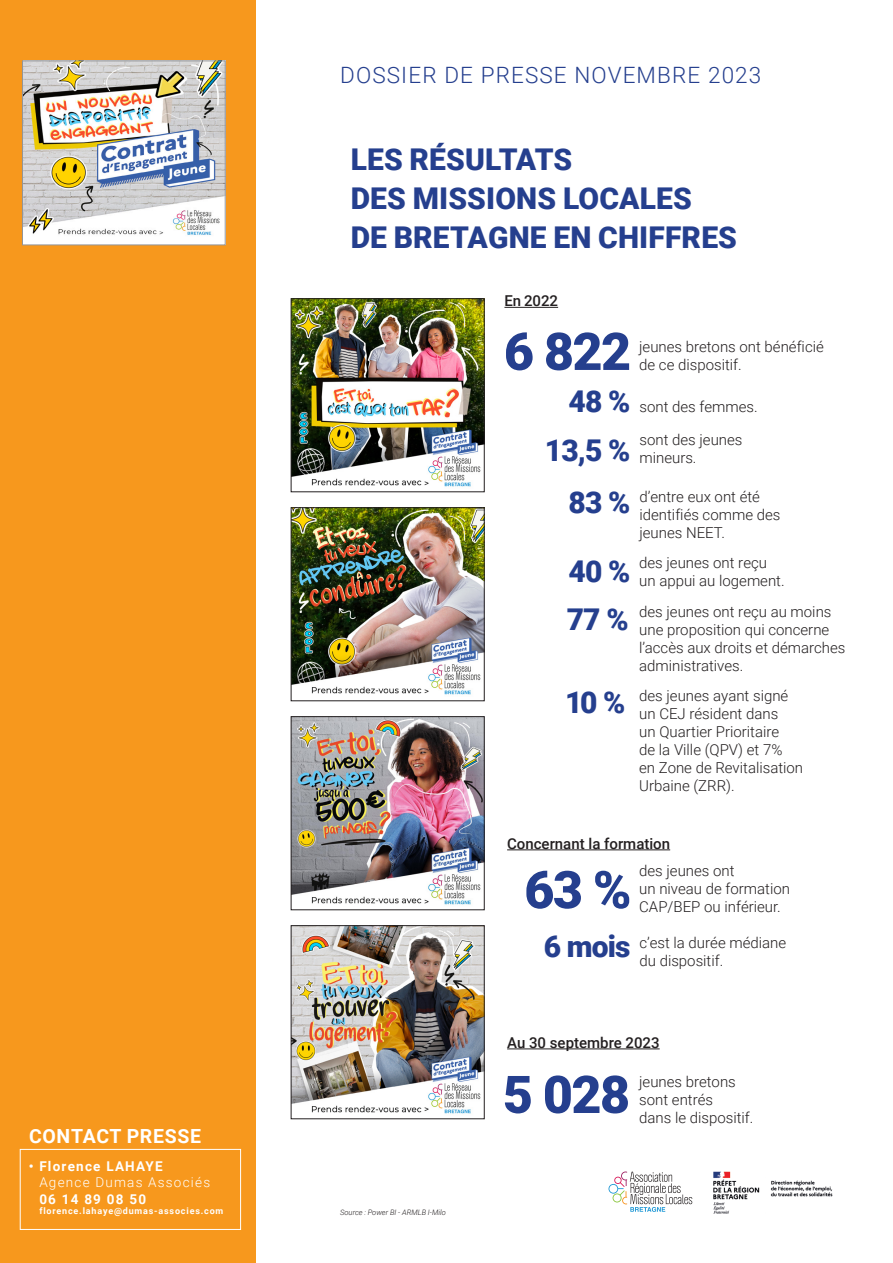
<style>
.page{position:relative;width:893px;height:1263px;background:#fff}
.page>*{position:absolute;margin:0;border:0;box-sizing:border-box;transform-origin:0 0}
.t1{font:900 52.05px "Roboto";letter-spacing:-.03em;color:#253f8e}
.t2{font:900 30px/39px "Roboto";letter-spacing:.005em;color:#253f8e}
.t3{font:300 22.5px "Roboto";letter-spacing:.05em;color:#253f8e}
.t4{font:700 19.5px "Roboto";letter-spacing:.035em;color:#fff}
.t5{font:300 15px/18px "Roboto";color:#231f20}
.t6{font:500 15px "Roboto";color:#231f20}
.t7{font:700 13.5px/16.2px "Roboto";letter-spacing:.09em;color:#fff}
.t8{font:700 9px "Roboto";letter-spacing:.09em;color:#fff}
.t9{font:italic 300 7.5px "Roboto";color:#231f20}
.s1{font-weight:300}
</style>
<div class="page">
<div style="left:0;top:0;width:255px;height:1263px;background:#f7981d"></div>
<img style="left:24px;top:63px;width:200px;height:180px">
<div style="left:22px;top:61px;width:204px;height:184px;border:1px solid #939598"></div>
<hr style="left:504px;top:307px;width:54px;height:1px;background:#231f20">
<hr style="left:507px;top:1048px;width:153px;height:1px;background:#231f20">
<hr style="left:507px;top:849px;width:163px;height:1px;background:#231f20">
<div style="left:20px;top:1149px;width:221px;height:81px;border:1px solid #fff"></div>
<img style="left:293px;top:300px;width:189px;height:187px">
<div style="left:291px;top:298px;width:193px;height:194px;border:1px solid #231f20"></div>
<img style="left:293px;top:718px;width:189px;height:187px">
<div style="left:291px;top:716px;width:193px;height:194px;border:1px solid #231f20"></div>
<img style="left:293px;top:927px;width:189px;height:187px">
<div style="left:291px;top:925px;width:193px;height:194px;border:1px solid #231f20"></div>
<img style="left:293px;top:509px;width:189px;height:186px">
<div style="left:291px;top:507px;width:193px;height:194px;border:1px solid #231f20"></div>
<img style="left:713px;top:1171px;width:120px;height:43px">
<svg style="left:608px;top:1171px;width:84px;height:41px"></svg>
<p class="t4" style="left:29px;top:1122px;width:174px">CONTACT PRESSE</p>
<p class="t7" style="left:39px;top:1158px;width:172px;text-indent:-11px">• Florence LAHAYE<br><span class="s1">Agence Dumas Associés<br></span>06 14 89 08 50</p>
<p class="t8" style="left:39px;top:1204px;width:186px">florence.lahaye@dumas-associes.com</p>
<p class="t3" style="left:340px;top:59px;width:423px">DOSSIER DE PRESSE NOVEMBRE 2023</p>
<p class="t2" style="left:351px;top:139px;width:388px">LES RÉSULTATS<br>DES MISSIONS LOCALES<br>DE BRETAGNE EN CHIFFRES</p>
<p class="t6" style="left:504px;top:290px;width:55px">En 2022</p>
<p class="t1" style="left:504px;top:315px;width:129px">6 822</p>
<p class="t2" style="left:569px;top:380px;width:63px">48 %</p>
<p class="t2" style="left:545px;top:429px;width:87px">13,5 %</p>
<p class="t2" style="left:569px;top:481px;width:63px">83 %</p>
<p class="t2" style="left:569px;top:551px;width:63px">40 %</p>
<p class="t2" style="left:567px;top:599px;width:63px">77 %</p>
<p class="t2" style="left:565px;top:682px;width:62px">10 %</p>
<p class="t5" style="left:639px;top:337px;width:186px">jeunes bretons ont bénéficié</p>
<p class="t5" style="left:639px;top:355px;width:104px">de ce dispositif.</p>
<p class="t5" style="left:639px;top:397px;width:120px">sont des femmes.</p>
<p class="t5" style="left:639px;top:430px;width:105px">sont des jeunes mineurs.</p>
<p class="t5" style="left:639px;top:487px;width:142px">d’entre eux ont été identifiés comme des jeunes NEET.</p>
<p class="t5" style="left:639px;top:553px;width:147px">des jeunes ont reçu un appui au logement.</p>
<p class="t5" style="left:639px;top:602px;width:208px">des jeunes ont reçu au moins une proposition qui concerne l’accès aux droits et démarches administratives.</p>
<p class="t5" style="left:639px;top:686px;width:165px">des jeunes ayant signé un CEJ résident dans<br>un Quartier Prioritaire<br>de la Ville (QPV) et 7%<br>en Zone de Revitalisation<br>Urbaine (ZRR).</p>
<p class="t6" style="left:507px;top:833px;width:165px">Concernant la formation</p>
<p class="t1" style="left:524px;top:853px;width:109px">63 %</p>
<p class="t2" style="left:544px;top:926px;width:88px">6 mois</p>
<p class="t5" style="left:639px;top:861px;width:97px">des jeunes ont</p>
<p class="t5" style="left:639px;top:879px;width:152px">un niveau de formation<br>CAP/BEP ou inférieur.</p>
<p class="t5" style="left:639px;top:933px;width:148px">c’est la durée médiane</p>
<p class="t5" style="left:639px;top:951px;width:85px">du dispositif.</p>
<p class="t6" style="left:507px;top:1032px;width:154px">Au 30 septembre 2023</p>
<p class="t9" style="left:340px;top:1207px;width:107px">Source : Power BI - ARMLB I-Milo</p>
<p class="t1" style="left:503px;top:1058px;width:129px">5 028</p>
<p class="t5" style="left:639px;top:1071px;width:98px">jeunes bretons sont entrés</p>
<p class="t5" style="left:639px;top:1107px;width:116px">dans le dispositif.</p>
</div>
